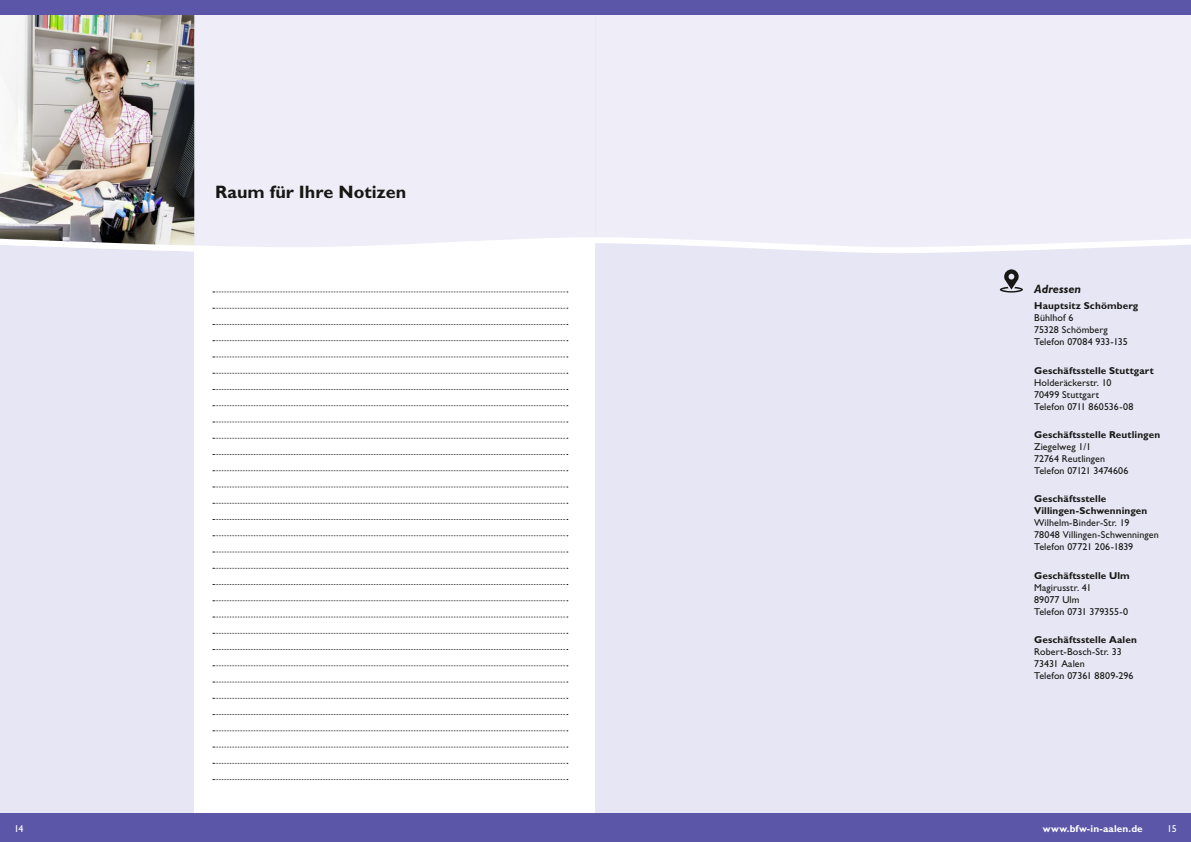
<style>
.page{position:relative;width:1191px;height:842px;background:#fff}
.page>*{position:absolute;margin:0;border:0;box-sizing:border-box;transform-origin:0 0}
.t1{font:700 18px "Gill Sans";color:#181715}
.t2{font:italic 700 12px "Gill Sans";letter-spacing:.01em;color:#181715}
.t3{font:10px/12px "Gill Sans";letter-spacing:.01em;color:#181715}
.t4{font:700 10px/12px "Gill Sans";letter-spacing:.015em;color:#181715}
.t5{font:700 10px "Gill Sans";letter-spacing:.01em;color:#fff}
.t6{font:10px "Gill Sans";color:#fff}
</style>
<div class="page">
<div style="left:595px;top:0;width:596px;height:842px;background:#e7e6f4"></div>
<svg style="left:596px;top:14px;width:595px;height:239px"></svg>
<svg style="left:999px;top:269px;width:24px;height:24px"></svg>
<div style="left:0;top:0;width:194px;height:842px;background:#e7e6f4"></div>
<svg style="left:0;top:14px;width:595px;height:238px;background:#d8d5da"></svg>
<svg style="left:213px;top:292px;width:355px;height:1px"></svg>
<svg style="left:213px;top:308px;width:355px;height:1px"></svg>
<svg style="left:213px;top:324px;width:355px;height:1px"></svg>
<svg style="left:213px;top:340px;width:355px;height:1px"></svg>
<svg style="left:213px;top:357px;width:355px;height:1px"></svg>
<svg style="left:213px;top:373px;width:355px;height:1px"></svg>
<svg style="left:213px;top:389px;width:355px;height:1px"></svg>
<svg style="left:213px;top:405px;width:355px;height:1px"></svg>
<svg style="left:213px;top:422px;width:355px;height:1px"></svg>
<svg style="left:213px;top:438px;width:355px;height:1px"></svg>
<svg style="left:213px;top:454px;width:355px;height:1px"></svg>
<svg style="left:213px;top:470px;width:355px;height:1px"></svg>
<svg style="left:213px;top:487px;width:355px;height:1px"></svg>
<svg style="left:213px;top:503px;width:355px;height:1px"></svg>
<svg style="left:213px;top:519px;width:355px;height:1px"></svg>
<svg style="left:213px;top:535px;width:355px;height:1px"></svg>
<svg style="left:213px;top:552px;width:355px;height:1px"></svg>
<svg style="left:213px;top:568px;width:355px;height:1px"></svg>
<svg style="left:213px;top:584px;width:355px;height:1px"></svg>
<svg style="left:213px;top:600px;width:355px;height:1px"></svg>
<svg style="left:213px;top:617px;width:355px;height:1px"></svg>
<svg style="left:213px;top:633px;width:355px;height:1px"></svg>
<svg style="left:213px;top:649px;width:355px;height:1px"></svg>
<svg style="left:213px;top:665px;width:355px;height:1px"></svg>
<svg style="left:213px;top:682px;width:355px;height:1px"></svg>
<svg style="left:213px;top:698px;width:355px;height:1px"></svg>
<svg style="left:213px;top:714px;width:355px;height:1px"></svg>
<svg style="left:213px;top:730px;width:355px;height:1px"></svg>
<svg style="left:213px;top:747px;width:355px;height:1px"></svg>
<svg style="left:213px;top:763px;width:355px;height:1px"></svg>
<svg style="left:213px;top:779px;width:355px;height:1px"></svg>
<div style="left:595px;top:0;width:596px;height:14px;background:#5b56a7"></div>
<div style="left:595px;top:814px;width:596px;height:28px;background:#5b56a7"></div>
<div style="left:0;top:814px;width:595px;height:28px;background:#5b56a7"></div>
<div style="left:0;top:0;width:595px;height:14px;background:#5b56a7"></div>
<h1 class="t1" style="left:213px;top:182px;width:181px">und zurück ins Leben</h1>
<h1 class="t1" style="left:215px;top:182px;width:193px">Raum f r Ihre Notizen</h1>
<p class="t2" style="left:1034px;top:282px;width:49px">Adressen</p>
<p class="t4" style="left:1034px;top:300px;width:106px">Hauptsitz Schömberg</p>
<p class="t3" style="left:1034px;top:312px;width:95px">Bühlhof 6<br>75328 Schömberg<br>Telefon 07084 933-135</p>
<p class="t4" style="left:1034px;top:364px;width:121px">Geschäftsstelle Stuttgart</p>
<p class="t3" style="left:1034px;top:376px;width:101px">Holderäckerstr. 10<br>70499 Stuttgart<br>Telefon 0711 860536-08</p>
<p class="t4" style="left:1034px;top:429px;width:128px">Geschäftsstelle Reutlingen</p>
<p class="t3" style="left:1034px;top:441px;width:96px">Ziegelweg 1/1<br>72764 Reutlingen<br>Telefon 07121 3474606</p>
<p class="t4" style="left:1034px;top:493px;width:115px">Geschäftsstelle<br>Villingen-Schwenningen</p>
<p class="t3" style="left:1034px;top:517px;width:126px">Wilhelm-Binder-Str. 19<br>78048 Villingen-Schwenningen<br>Telefon 07721 206-1839</p>
<p class="t4" style="left:1034px;top:569px;width:97px">Geschäftsstelle Ulm</p>
<p class="t3" style="left:1034px;top:581px;width:96px">Magirusstr. 41<br>89077 Ulm<br>Telefon 0731 379355-0</p>
<p class="t4" style="left:1034px;top:633px;width:104px">Geschäftsstelle Aalen</p>
<p class="t3" style="left:1034px;top:645px;width:101px">Robert-Bosch-Str. 33<br>73431 Aalen<br>Telefon 07361 8809-296</p>
<p class="t6" style="left:14px;top:822px;width:11px">94</p>
<p class="t5" style="left:1042px;top:822px;width:101px">www.bfw-in-aalen.de</p>
<p class="t6" style="left:1167px;top:822px;width:11px">15</p>
<p class="t5" style="left:1022px;top:822px;width:108px">www.bf -schoemberg</p>
<p class="t6" style="left:1171px;top:822px;width:6px">0</p>
<p class="t6" style="left:14px;top:822px;width:6px">1</p>
</div>
